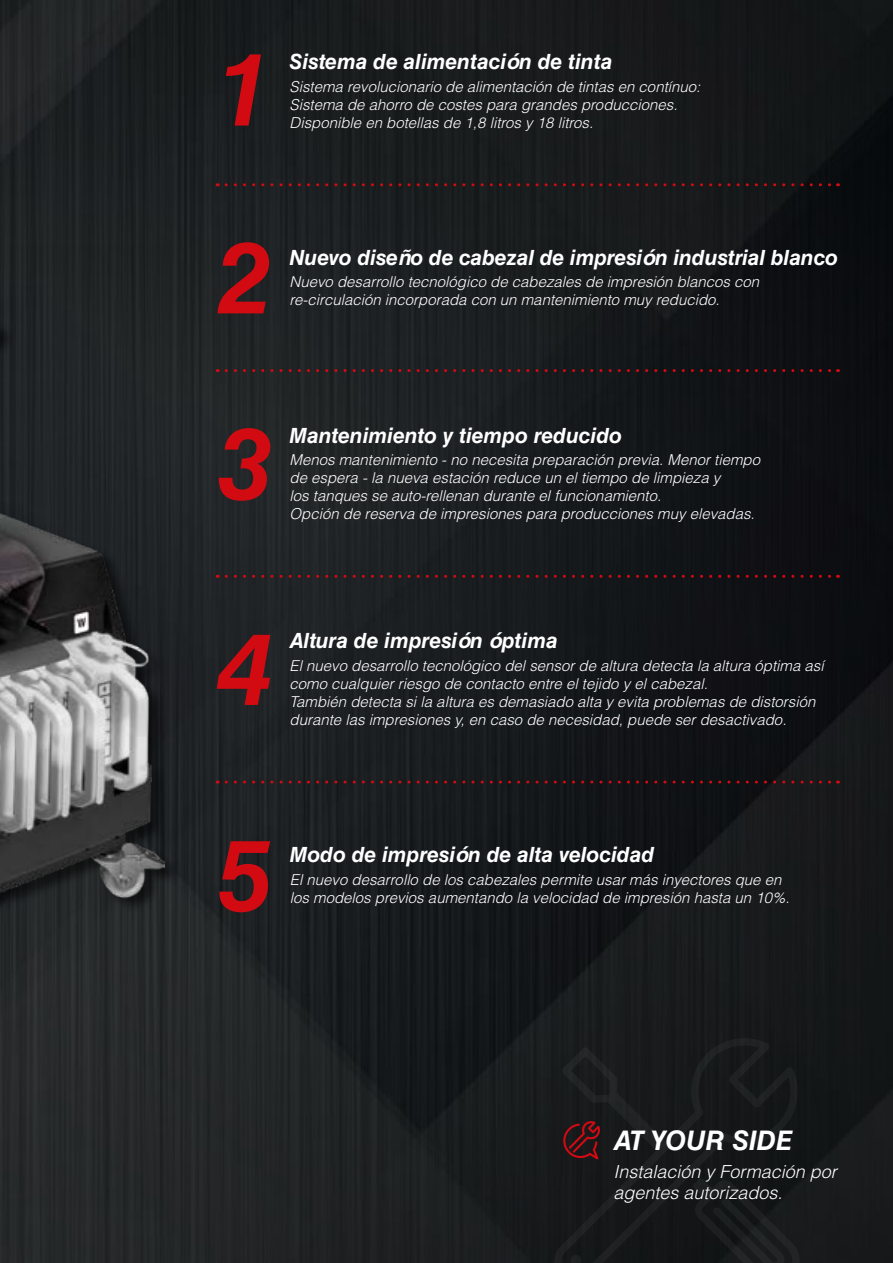
<style>
.page{position:relative;width:893px;height:1263px;background:#fff}
.page>*{position:absolute;margin:0;border:0;box-sizing:border-box;transform-origin:0 0}
.t1{font:italic 700 99.6px/205.8px "Helvetica LT Std";color:#d20a11}
.t2{font:italic 700 27px "Helvetica LT Std";color:#fff}
.t3{font:italic 700 21px "Helvetica LT Std";color:#fff}
.t4{font:italic 300 18px/21.6px "Helvetica LT Std";color:#fff}
.t5{font:italic 300 15px/18px "Helvetica LT Std";color:#fff}
</style>
<div class="page">
<img style="left:0;top:0;width:893px;height:1263px">
<img style="left:0;top:245px;width:165px;height:964px">
<div style="left:28px;top:515px;width:153px;height:398px;background:#000;opacity:.55"></div>
<svg style="left:552px;top:1033px;width:247px;height:230px;background:#161819"></svg>
<svg style="left:693px;top:1178px;width:107px;height:85px;background:#171a1b"></svg>
<svg style="left:570px;top:1255px;width:11px;height:8px"></svg>
<svg style="left:562px;top:1047px;width:107px;height:112px;background:#1f1a1c"></svg>
<svg style="left:226px;top:183px;width:612px;height:3px;background:#441619"></svg>
<svg style="left:226px;top:369px;width:612px;height:3px;background:#46161a"></svg>
<svg style="left:226px;top:575px;width:612px;height:3px;background:#44161a"></svg>
<svg style="left:226px;top:780px;width:612px;height:3px;background:#3f1519"></svg>
<h1 class="t1" style="left:217px;top:-14px;width:57px">1</h1>
<h3 class="t3" style="left:290px;top:49px;width:324px">Sistema de alimentación de tinta</h3>
<p class="t5" style="left:290px;top:77px;width:412px">Sistema revolucionario de alimentación de tintas en contínuo:<br>Sistema de ahorro de costes para grandes producciones.<br>Disponible en botellas de 1,8 litros y 18 litros.</p>
<h1 class="t1" style="left:217px;top:174px;width:57px">2</h1>
<h3 class="t3" style="left:290px;top:245px;width:550px">Nuevo diseño de cabezal de impresión industrial blanco</h3>
<p class="t5" style="left:290px;top:273px;width:471px">Nuevo desarrollo tecnológico de cabezales de impresión blancos con re-circulación incorporada con un mantenimiento muy reducido.</p>
<h1 class="t1" style="left:217px;top:360px;width:57px">3</h1>
<h3 class="t3" style="left:290px;top:422px;width:334px">Mantenimiento y tiempo reducido</h3>
<p class="t5" style="left:290px;top:451px;width:472px">Menos mantenimiento - no necesita preparación previa. Menor tiempo de espera - la nueva estación reduce un el tiempo de limpieza y<br>los tanques se auto-rellenan durante el funcionamiento.<br>Opción de reserva de impresiones para producciones muy elevadas.</p>
<h1 class="t1" style="left:217px;top:565px;width:57px">4<br>5</h1>
<h3 class="t3" style="left:290px;top:628px;width:270px">Altura de impresión óptima</h3>
<p class="t5" style="left:290px;top:657px;width:536px">El nuevo desarrollo tecnológico del sensor de altura detecta la altura óptima así como cualquier riesgo de contacto entre el tejido y el cabezal.<br>También detecta si la altura es demasiado alta y evita problemas de distorsión durante las impresiones y, en caso de necesidad, puede ser desactivado.</p>
<h3 class="t3" style="left:290px;top:842px;width:366px">Modo de impresión de alta velocidad</h3>
<p class="t5" style="left:290px;top:870px;width:501px">El nuevo desarrollo de los cabezales permite usar más inyectores que en los modelos previos aumentando la velocidad de impresión hasta un 10%.</p>
<h2 class="t2" style="left:613px;top:1124px;width:181px">AT YOUR SIDE</h2>
<p class="t4" style="left:613px;top:1160px;width:225px">Instalación y Formación por agentes autorizados.</p>
</div>
